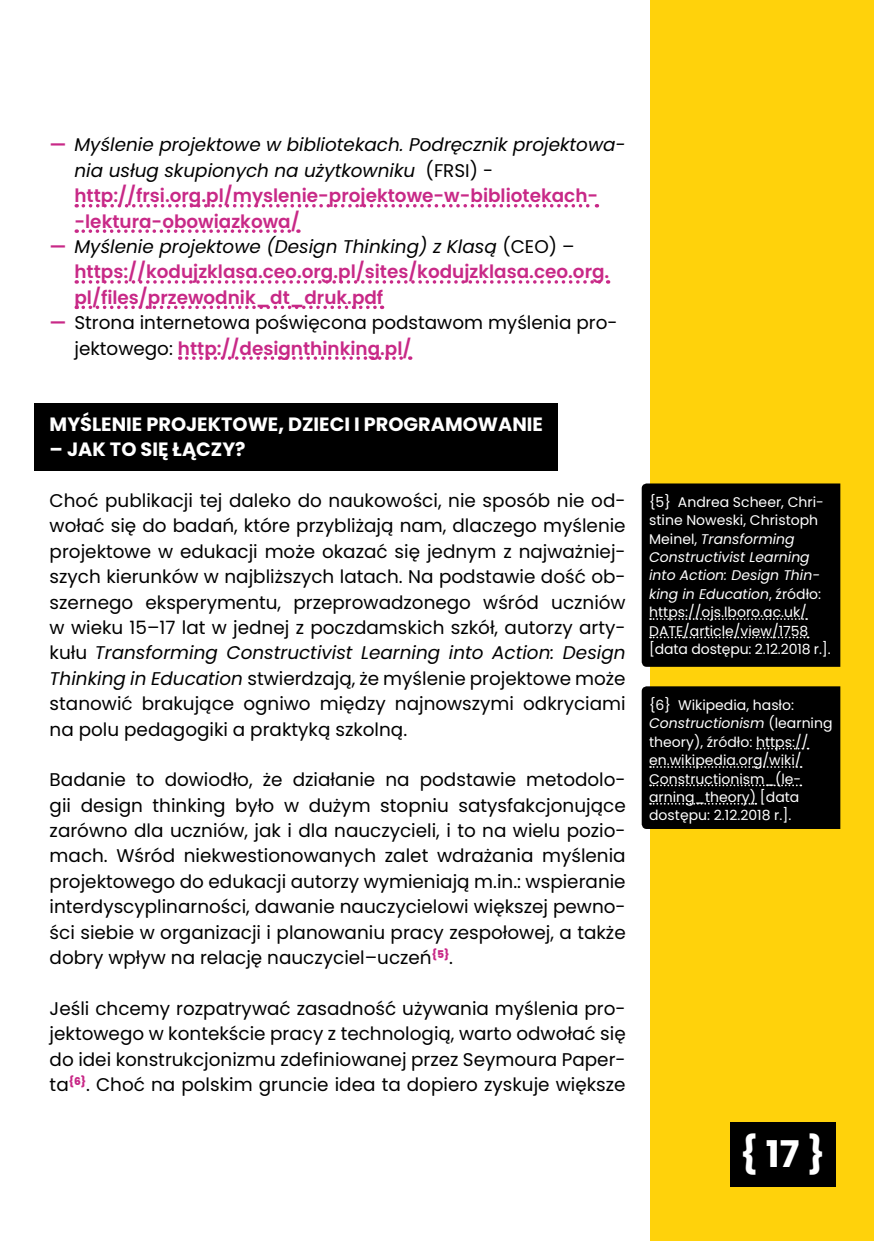
<style>
.page{position:relative;width:874px;height:1241px;background:#fff}
.page>*{position:absolute;margin:0;border:0;box-sizing:border-box;transform-origin:0 0}
.t1{font:700 36.75px "Poppins";color:#fff}
.t2{font:700 19.25px "Poppins";color:#fff}
.t3{font:18.38px/25.4px "Poppins";color:#000;text-align:justify}
.t4{font:italic 18.38px/25.4px "Poppins";color:#000}
.t5{font:600 18.38px/25.4px "Poppins";color:#c82987}
.t6{font:14px/18.4px "Poppins";color:#fff}
.s1{font-weight:600;font-style:normal;color:#c82987}
.s2{font-style:normal}
.s3{font-weight:400;font-style:italic;color:#000}
.s4{font-weight:400;color:#000}
.s5{font-weight:600;color:#c82987}
.s6{font-style:italic}
</style>
<div class="page">
<div style="left:650px;top:0;width:223px;height:1240px;background:#ffd20b"></div>
<div style="left:729px;top:1122px;width:106px;height:64px;background:#000"></div>
<svg style="left:83px;top:204px;width:514px;height:3px"></svg>
<svg style="left:83px;top:229px;width:216px;height:4px"></svg>
<svg style="left:83px;top:280px;width:525px;height:3px"></svg>
<svg style="left:83px;top:305px;width:299px;height:4px"></svg>
<svg style="left:186px;top:356px;width:224px;height:4px"></svg>
<div style="left:35px;top:403px;width:522px;height:67px;background:#000"></div>
<div style="left:641px;top:483px;width:198px;height:183px;background:#000"></div>
<div style="left:641px;top:686px;width:198px;height:142px;background:#000"></div>
<p class="t4" style="left:74px;top:132px;width:552px;text-indent:-25px"><span class="s1">—</span> Myślenie projektowe w bibliotekach. Podręcznik projektowa&shy;nia usług skupionych na użytkowniku <span class="s2">(FRSI) - </span><span class="s1">http://frsi.org.pl/myslenie-projektowe-w-bibliotekach--lektura-obowiazkowa/</span></p>
<p class="t5" style="left:74px;top:234px;width:536px;text-indent:-25px">— <span class="s3">Myślenie projektowe (Design Thinking) z Klasą</span> <span class="s4">(CEO) – </span>https://kodujzklasa.ceo.org.pl/sites/kodujzklasa.ceo.org. pl/files/przewodnik_dt_druk.pdf</p>
<p class="t3" style="left:74px;top:310px;width:544px;text-indent:-25px"><span class="s5">—</span> Strona internetowa poświęcona podstawom myślenia pro&shy;jektowego: <span class="s5">http://designthinking.pl/</span></p>
<p class="t2" style="left:50px;top:413px;width:494px">MYŚLENIE PROJEKTOWE, DZIECI I PROGRAMOWANIE</p>
<p class="t2" style="left:50px;top:438px;width:197px">– JAK TO SIĘ ŁĄCZY?</p>
<p class="t3" style="left:50px;top:488px;width:577px">Choć publikacji tej daleko do naukowości, nie sposób nie od&shy;wołać się do badań, które przybliżają nam, dlaczego myślenie projektowe w edukacji może okazać się jednym z najważniej&shy;szych kierunków w najbliższych latach. Na podstawie dość ob&shy;szernego eksperymentu, przeprowadzonego wśród uczniów w wieku 15–17 lat w jednej z poczdamskich szkół, autorzy arty&shy;kułu <span class="s6">Transforming Constructivist Learning into Action: Design Thinking in Education</span> stwierdzają, że myślenie projektowe może stanowić brakujące ogniwo między najnowszymi odkryciami na polu pedagogiki a praktyką szkolną.</p>
<p class="t3" style="left:50px;top:767px;width:577px">Badanie to dowiodło, że działanie na podstawie metodolo&shy;gii design thinking było w dużym stopniu satysfakcjonujące zarówno dla uczniów, jak i dla nauczycieli, i to na wielu pozio&shy;mach. Wśród niekwestionowanych zalet wdrażania myślenia projektowego do edukacji autorzy wymieniają m.in.: wspieranie interdyscyplinarności, dawanie nauczycielowi większej pewno&shy;ści siebie w organizacji i planowaniu pracy zespołowej, a także dobry wpływ na relację nauczyciel–uczeń<sup>{5}</sup>.</p>
<p class="t3" style="left:50px;top:995px;width:577px">Jeśli chcemy rozpatrywać zasadność używania myślenia pro&shy;jektowego w kontekście pracy z technologią, warto odwołać się do idei konstrukcjonizmu zdefiniowanej przez Seymoura Paper&shy;ta<sup>{6}</sup>. Choć na polskim gruncie idea ta dopiero zyskuje większe</p>
<p class="t6" style="left:648px;top:493px;width:183px">{5} Andrea Scheer, Chri&shy;stine Noweski, Christoph<br>Meinel, <span class="s6">Transforming<br>Constructivist Learning into Action: Design Thin&shy;king in Education</span>, źródło: https://ojs.lboro.ac.uk/<br>DATE/article/view/1758 [data dostępu: 2.12.2018 r.].</p>
<p class="t6" style="left:648px;top:696px;width:185px">{6} Wikipedia, hasło:<br><span class="s6">Constructionism</span> (learning theory), źródło: https:// en.wikipedia.org/wiki/<br>Constructionism_(le&shy;arning_theory) [data dostępu: 2.12.2018 r.].</p>
<h1 class="t1" style="left:739px;top:1132px;width:87px">{ 17 }</h1>
</div>
